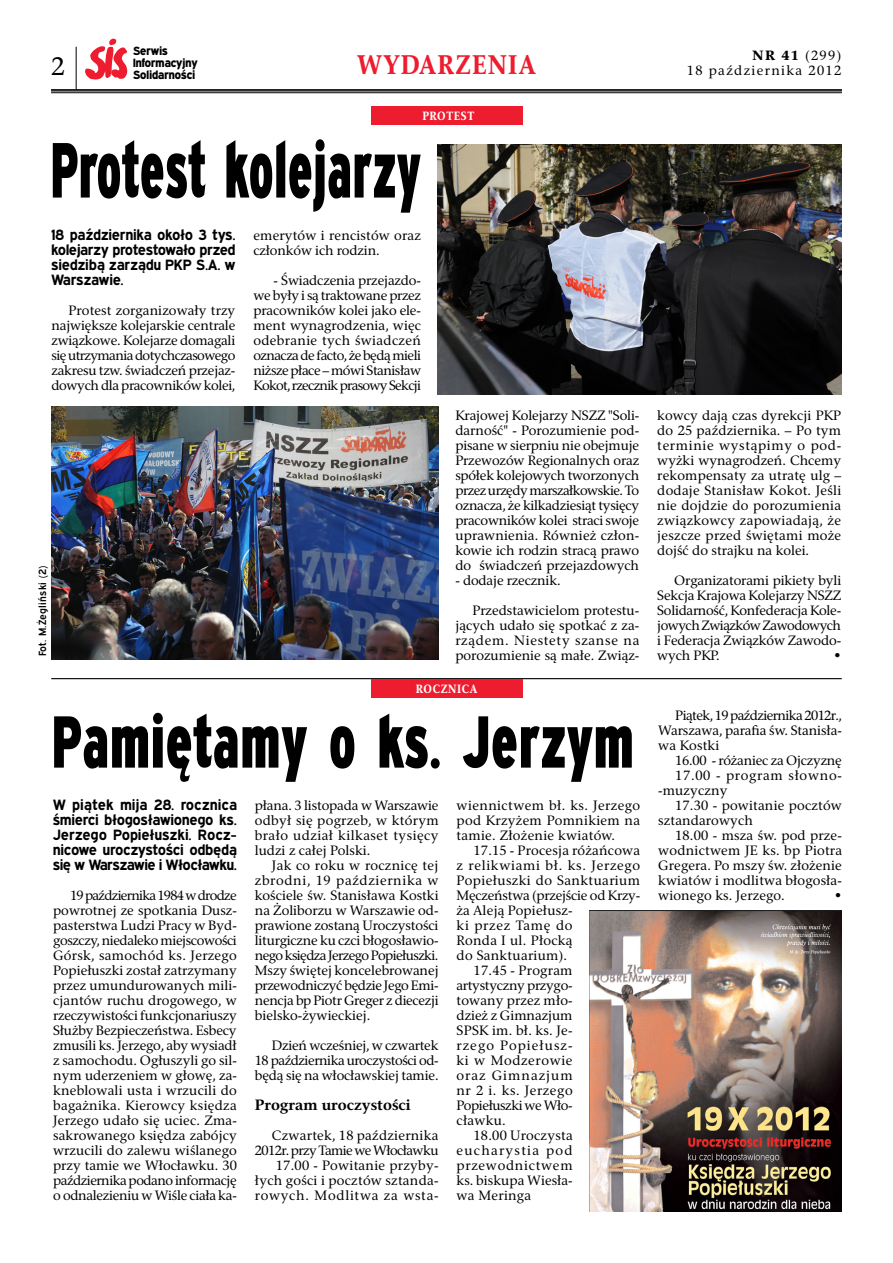
<style>
.page{position:relative;width:893px;height:1263px;background:#fff}
.page>*{position:absolute;margin:0;border:0;box-sizing:border-box;transform-origin:0 0}
.TEKST{font:78.75px "Expressway Cd Xb";letter-spacing:.01em;color:#000;scale:.74 1}
.TEKST-2{font:74.1px "Expressway Cd Xb";letter-spacing:.01em;color:#000;scale:.85 1}
.t1{font:700 27px "Rashel Cnd EFN";letter-spacing:.05em;color:#ed1c2e}
.t2{font:25.5px "Rashel EFN";color:#000}
.TEKST-3{font:700 15px/15px "Expressway Rg";letter-spacing:.005em;color:#000;text-align:justify}
.TEKST-4{font:700 15px "Rashel EFN";color:#000}
.TEKST-5{font:13.5px/15px "Rashel EFN";color:#000;text-align:justify}
.TEKST-6{font:13.5px/15px "Rashel EFN";letter-spacing:.02em;color:#000}
.TEKST-7{font:13.5px/15px "Rashel EFN";letter-spacing:-.04em;color:#000;text-align:right}
.TEKST-8{font:13.5px/15px "Rashel EFN";letter-spacing:.055em;color:#000}
.TEKST-9{font:13.5px "Rashel EFN";letter-spacing:.1em;color:#000}
.t3{font:12px/12px "Expressway Xb";color:#000}
.RUBRYKA_kontra{font:700 12px "Rashel Cnd EFN";letter-spacing:.05em;color:#fff}
.AUTOR_foto{font:10.5px "Expressway Sb";letter-spacing:.02em;color:#000}
.s1{font-family:"Rashel EFN Heavy"}
</style>
<div class="page">
<svg style="left:85px;top:38px;width:43px;height:42px"></svg>
<hr style="left:51px;top:92px;width:791px;height:1px;background:#000">
<hr style="left:51px;top:90px;width:791px;height:1px;background:#000">
<hr style="left:76px;top:47px;width:1px;height:43px;background:#000">
<hr style="left:51px;top:91px;width:791px;height:1px;background:#000">
<hr style="left:51px;top:89px;width:791px;height:1px;background:#000">
<div style="left:371px;top:106px;width:152px;height:19px;background:#ed1c2e"></div>
<hr style="left:51px;top:678px;width:791px;height:1px;background:#000">
<div style="left:371px;top:679px;width:152px;height:18px;background:#ed1c2e"></div>
<img style="left:590px;top:910px;width:252px;height:302px">
<img style="left:438px;top:145px;width:404px;height:249px">
<img style="left:51px;top:406px;width:387px;height:254px">
<p class="t2" style="left:51px;top:50px;width:15px">2</p>
<p class="t3" style="left:133px;top:44px;width:66px">Serwis<br>Informacyjny<br>Solidarności</p>
<p class="TEKST-5" style="left:753px;top:47px;width:90px"><span class="s1">NR 41</span> (299)</p>
<h3 class="t1" style="left:357px;top:48px;width:180px">WYDARZENIA</h3>
<p class="TEKST-9" style="left:687px;top:61px;width:156px">18 października 2012</p>
<p class="RUBRYKA_kontra" style="left:422px;top:108px;width:53px">PROTEST</p>
<p class="TEKST" style="left:51px;top:121px;width:502px">Protest kolejarzy</p>
<p class="TEKST-3" style="left:51px;top:226px;width:185px">18 października około 3 tys. kolejarzy protestowało przed siedzibą zarządu PKP S.A. w Warszawie.</p>
<p class="TEKST-5" style="left:51px;top:302px;width:185px;text-indent:17px">Protest zorganizowały trzy największe kolejarskie centrale związkowe. Kolejarze domagali się utrzymania dotychczasowego zakresu tzw. świadczeń przejaz&shy;dowych dla pracowników kolei,</p>
<p class="AUTOR_foto" style="left:36px;top:656px;width:92px;rotate:-90deg">Fot. M.Żegliński (2)</p>
<p class="TEKST-5" style="left:253px;top:227px;width:169px">emerytów i rencistów oraz członków ich rodzin.</p>
<p class="TEKST-5" style="left:253px;top:272px;width:169px;text-indent:20px">- Świadczenia przejazdo&shy;we były i są traktowane przez pracowników kolei jako ele&shy;ment wynagrodzenia, więc odebranie tych świadczeń oznacza de facto, że będą mieli niższe płace – mówi Stanisław Kokot, rzecznik prasowy Sekcji</p>
<p class="TEKST-5" style="left:455px;top:407px;width:185px">Krajowej Kolejarzy NSZZ "Soli&shy;darność" - Porozumienie pod&shy;pisane w sierpniu nie obejmuje Przewozów Regionalnych oraz spółek kolejowych tworzonych przez urzędy marszałkowskie. To oznacza, że kilkadziesiąt tysięcy pracowników kolei straci swoje uprawnienia. Również człon&shy;kowie ich rodzin stracą prawo do świadczeń przejazdowych</p>
<p class="TEKST-5" style="left:455px;top:572px;width:107px">- dodaje rzecznik.</p>
<p class="TEKST-5" style="left:455px;top:602px;width:186px;text-indent:17px">Przedstawicielom protestu&shy;jących udało się spotkać z za&shy;rządem. Niestety szanse na porozumienie są małe. Związ-</p>
<p class="RUBRYKA_kontra" style="left:416px;top:681px;width:63px">ROCZNICA</p>
<p class="TEKST-2" style="left:52px;top:695px;width:686px">Pamiętamy o ks. Jerzym</p>
<p class="TEKST-3" style="left:53px;top:796px;width:185px">W piątek mija 28. rocznica śmierci błogosławionego ks.<br>Jerzego Popiełuszki. Rocz&shy;nicowe uroczystości odbędą się w Warszawie i Włocławku.</p>
<p class="TEKST-5" style="left:53px;top:887px;width:185px;text-indent:17px">19 października 1984 w drodze powrotnej ze spotkania Dusz&shy;pasterstwa Ludzi Pracy w Byd&shy;goszczy, niedaleko miejscowości Górsk, samochód ks. Jerzego Popiełuszki został zatrzymany przez umundurowanych mili&shy;cjantów ruchu drogowego, w rzeczywistości funkcjonariuszy Służby Bezpieczeństwa. Esbecy zmusili ks. Jerzego, aby wysiadł z samochodu. Ogłuszyli go sil&shy;nym uderzeniem w głowę, za&shy;kneblowali usta i wrzucili do bagażnika. Kierowcy księdza Jerzego udało się uciec. Zma&shy;sakrowanego księdza zabójcy wrzucili do zalewu wiślanego przy tamie we Włocławku. 30 października podano informację o odnalezieniu w Wiśle ciała ka-</p>
<p class="TEKST-5" style="left:255px;top:797px;width:185px">płana. 3 listopada w Warszawie odbył się pogrzeb, w którym brało udział kilkaset tysięcy ludzi z całej Polski.</p>
<p class="TEKST-5" style="left:255px;top:857px;width:185px;text-indent:17px">Jak co roku w rocznicę tej zbrodni, 19 października w kościele św. Stanisława Kostki na Żoliborzu w Warszawie od&shy;prawione zostaną Uroczystości liturgiczne ku czci błogosławio&shy;nego księdza Jerzego Popiełuszki.<br>Mszy świętej koncelebrowanej przewodniczyć będzie Jego Emi&shy;nencja bp Piotr Greger z diecezji bielsko-żywieckiej.</p>
<p class="TEKST-5" style="left:255px;top:1037px;width:185px;text-indent:17px">Dzień wcześniej, w czwartek 18 października uroczystości od&shy;będą się na włocławskiej tamie.</p>
<p class="TEKST-4" style="left:255px;top:1095px;width:158px">Program uroczystości</p>
<p class="TEKST-7" style="left:255px;top:1127px;width:185px">Czwartek, 18 października<br>2012r. przy Tamie we Włocławku</p>
<p class="TEKST-5" style="left:255px;top:1157px;width:185px;text-indent:21px">17.00 - Powitanie przyby&shy;łych gości i pocztów sztanda&shy;rowych. Modlitwa za wsta-</p>
<p class="TEKST-5" style="left:457px;top:797px;width:185px">wiennictwem bł. ks. Jerzego pod Krzyżem Pomnikiem na tamie. Złożenie kwiatów.</p>
<p class="TEKST-6" style="left:457px;top:842px;width:185px;text-indent:17px">17.15 - Procesja różańcowa z relikwiami bł. ks. Jerzego<br>Popiełuszki do Sanktuarium<br>Męczeństwa (przejście od Krzy&shy;ża Aleją Popiełusz-<br>ki przez Tamę do<br>Ronda I ul. Płocką<br>do Sanktuarium).</p>
<p class="TEKST-5" style="left:457px;top:962px;width:118px;text-indent:17px">17.45 - Program artystyczny przygo&shy;towany przez mło&shy;dzież z Gimnazjum SPSK im. bł. ks. Je&shy;rzego Popiełusz&shy;ki w Modzerowie oraz Gimnazjum nr 2 i. ks. Jerzego Popiełuszki we Wło&shy;cławku.</p>
<p class="TEKST-5" style="left:457px;top:1127px;width:118px;text-indent:17px">18.00 Uroczysta eucharystia pod przewodnictwem ks. biskupa Wiesła&shy;wa Meringa</p>
<p class="TEKST-5" style="left:657px;top:407px;width:186px">kowcy dają czas dyrekcji PKP do 25 października. – Po tym terminie wystąpimy o pod&shy;wyżki wynagrodzeń. Chcemy rekompensaty za utratę ulg – dodaje Stanisław Kokot. Jeśli nie dojdzie do porozumienia związkowcy zapowiadają, że jeszcze przed świętami może dojść do strajku na kolei.</p>
<p class="TEKST-5" style="left:657px;top:572px;width:185px;text-indent:17px">Organizatorami pikiety byli Sekcja Krajowa Kolejarzy NSZZ Solidarność, Konfederacja Kole&shy;jowych Związków Zawodowych i Federacja Związków Zawodo&shy;wych PKP.</p>
<p class="TEKST-5" style="left:834px;top:647px;width:9px">•</p>
<p class="TEKST-5" style="left:658px;top:707px;width:185px;text-indent:17px">Piątek, 19 października 2012r., Warszawa, parafia św. Stanisła&shy;wa Kostki</p>
<p class="TEKST-5" style="left:675px;top:752px;width:168px">16.00 - różaniec za Ojczyznę</p>
<p class="TEKST-8" style="left:658px;top:767px;width:185px;text-indent:17px">17.00 - program słowno--muzyczny</p>
<p class="TEKST-5" style="left:658px;top:797px;width:185px;text-indent:17px">17.30 - powitanie pocztów sztandarowych</p>
<p class="TEKST-5" style="left:658px;top:827px;width:185px;text-indent:17px">18.00 - msza św. pod prze&shy;wodnictwem JE ks. bp Piotra Gregera. Po mszy św. złożenie kwiatów i modlitwa błogosła&shy;wionego ks. Jerzego.</p>
<p class="TEKST-5" style="left:834px;top:887px;width:9px">•</p>
</div>
